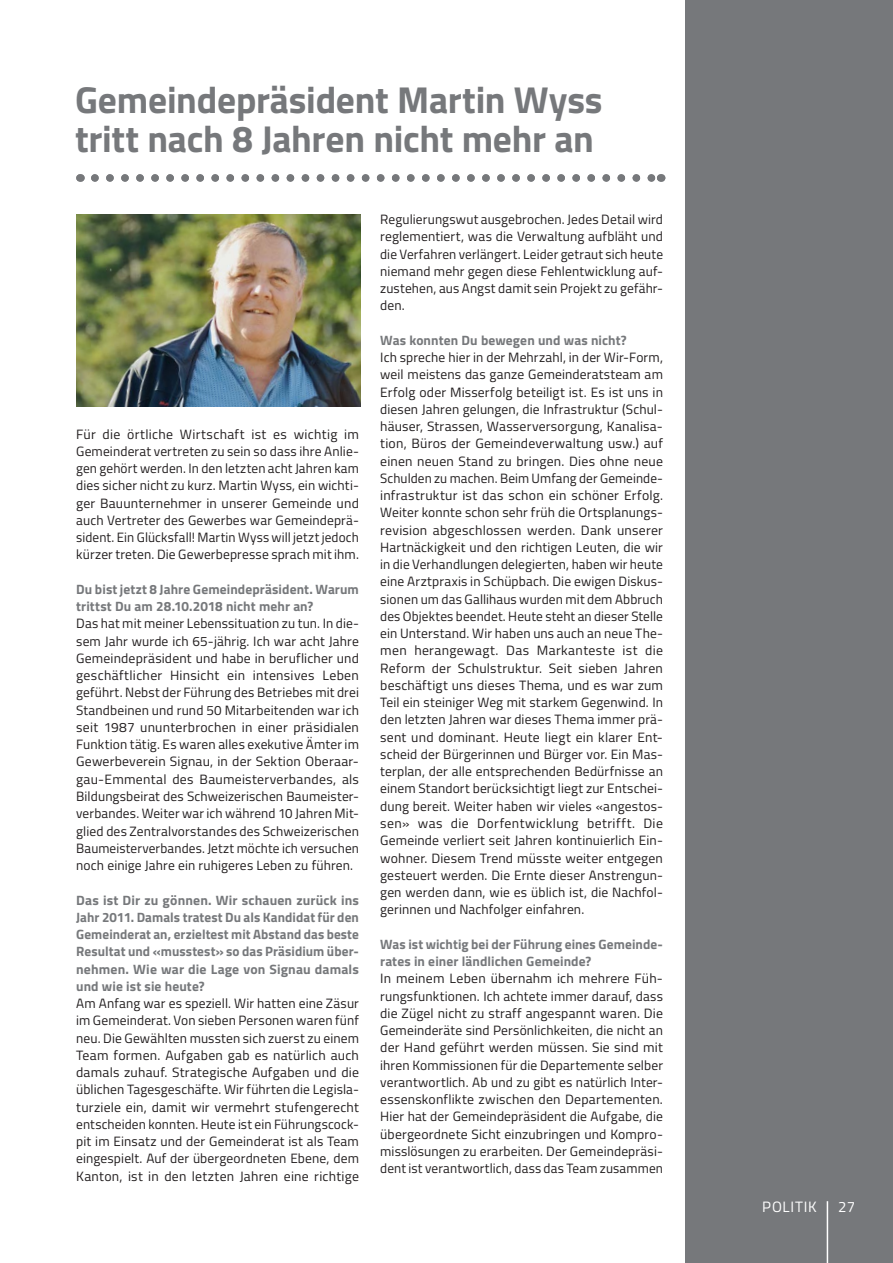
<style>
.page{position:relative;width:893px;height:1263px;background:#fff}
.page>*{position:absolute;margin:0;border:0;box-sizing:border-box;transform-origin:0 0}
.t1{font:700 37.5px/39px "Titillium";letter-spacing:-.005em;color:#76787b}
.t2{font:15px "Titillium";letter-spacing:.055em;color:#fff}
.t3{font:13.5px/17.2px "Titillium";letter-spacing:.01em;color:#231f20;text-align:justify}
.t4{font:700 13.5px/17.2px "Titillium";letter-spacing:.01em;color:#76787b}
</style>
<div class="page">
<div style="left:686px;top:0;width:207px;height:1263px;background:#76787b"></div>
<svg style="left:95px;top:174px;width:558px;height:8px"></svg>
<img style="left:77px;top:214px;width:283px;height:193px">
<hr style="left:827px;top:1201px;width:1px;height:62px;background:#fff">
<h1 class="t1" style="left:75px;top:79px;width:529px">Gemeindepräsident Martin Wyss tritt nach 8 Jahren nicht mehr an</h1>
<p class="t3" style="left:76px;top:425px;width:284px">Für die örtliche Wirtschaft ist es wichtig im Gemeinderat vertreten zu sein so dass ihre Anlie&shy;gen gehört werden. In den letzten acht Jahren kam dies sicher nicht zu kurz. Martin Wyss, ein wichti&shy;ger Bauunternehmer in unserer Gemeinde und auch Vertreter des Gewerbes war Gemeindeprä&shy;sident. Ein Glücksfall! Martin Wyss will jetzt jedoch kürzer treten. Die Gewerbepresse sprach mit ihm.</p>
<p class="t4" style="left:76px;top:580px;width:284px">Du bist jetzt 8 Jahre Gemeindepräsident. Warum trittst Du am 28.10.2018 nicht mehr an?</p>
<p class="t3" style="left:76px;top:614px;width:284px">Das hat mit meiner Lebenssituation zu tun. In die&shy;sem Jahr wurde ich 65-jährig. Ich war acht Jahre Gemeindepräsident und habe in beruflicher und geschäftlicher Hinsicht ein intensives Leben geführt. Nebst der Führung des Betriebes mit drei Standbeinen und rund 50 Mitarbeitenden war ich seit 1987 ununterbrochen in einer präsidialen Funktion tätig. Es waren alles exekutive Ämter im Gewerbeverein Signau, in der Sektion Oberaar&shy;gau-Emmental des Baumeisterverbandes, als Bildungsbeirat des Schweizerischen Baumeister&shy;verbandes. Weiter war ich während 10 Jahren Mit&shy;glied des Zentralvorstandes des Schweizerischen Baumeisterverbandes. Jetzt möchte ich versuchen noch einige Jahre ein ruhigeres Leben zu führen.</p>
<p class="t4" style="left:76px;top:890px;width:284px;text-align:justify">Das ist Dir zu gönnen. Wir schauen zurück ins Jahr 2011. Damals tratest Du als Kandidat für den Gemeinderat an, erzieltest mit Abstand das beste Resultat und «musstest» so das Präsidium über&shy;nehmen. Wie war die Lage von Signau damals und wie ist sie heute?</p>
<p class="t3" style="left:76px;top:994px;width:284px">Am Anfang war es speziell. Wir hatten eine Zäsur im Gemeinderat. Von sieben Personen waren fünf neu. Die Gewählten mussten sich zuerst zu einem Team formen. Aufgaben gab es natürlich auch damals zuhauf. Strategische Aufgaben und die üblichen Tagesgeschäfte. Wir führten die Legisla&shy;turziele ein, damit wir vermehrt stufengerecht entscheiden konnten. Heute ist ein Führungscock&shy;pit im Einsatz und der Gemeinderat ist als Team eingespielt. Auf der übergeordneten Ebene, dem Kanton, ist in den letzten Jahren eine richtige</p>
<p class="t3" style="left:380px;top:210px;width:284px">Regulierungswut ausgebrochen. Jedes Detail wird reglementiert, was die Verwaltung aufbläht und die Verfahren verlängert. Leider getraut sich heute niemand mehr gegen diese Fehlentwicklung auf&shy;zustehen, aus Angst damit sein Projekt zu gefähr&shy;den.</p>
<p class="t4" style="left:380px;top:331px;width:248px">Was konnten Du bewegen und was nicht?</p>
<p class="t3" style="left:380px;top:348px;width:284px">Ich spreche hier in der Mehrzahl, in der Wir-Form, weil meistens das ganze Gemeinderatsteam am Erfolg oder Misserfolg beteiligt ist. Es ist uns in diesen Jahren gelungen, die Infrastruktur (Schul&shy;häuser, Strassen, Wasserversorgung, Kanalisa&shy;tion, Büros der Gemeindeverwaltung usw.) auf einen neuen Stand zu bringen. Dies ohne neue Schulden zu machen. Beim Umfang der Gemeinde&shy;infrastruktur ist das schon ein schöner Erfolg.<br>Weiter konnte schon sehr früh die Ortsplanungs&shy;revision abgeschlossen werden. Dank unserer Hartnäckigkeit und den richtigen Leuten, die wir in die Verhandlungen delegierten, haben wir heute eine Arztpraxis in Schüpbach. Die ewigen Diskus&shy;sionen um das Gallihaus wurden mit dem Abbruch des Objektes beendet. Heute steht an dieser Stelle ein Unterstand. Wir haben uns auch an neue The&shy;men herangewagt. Das Markanteste ist die Reform der Schulstruktur. Seit sieben Jahren beschäftigt uns dieses Thema, und es war zum Teil ein steiniger Weg mit starkem Gegenwind. In den letzten Jahren war dieses Thema immer prä&shy;sent und dominant. Heute liegt ein klarer Ent&shy;scheid der Bürgerinnen und Bürger vor. Ein Mas&shy;terplan, der alle entsprechenden Bedürfnisse an einem Standort berücksichtigt liegt zur Entschei&shy;dung bereit. Weiter haben wir vieles «angestos&shy;sen» was die Dorfentwicklung betrifft. Die Gemeinde verliert seit Jahren kontinuierlich Ein&shy;wohner. Diesem Trend müsste weiter entgegen gesteuert werden. Die Ernte dieser Anstrengun&shy;gen werden dann, wie es üblich ist, die Nachfol&shy;gerinnen und Nachfolger einfahren.</p>
<p class="t4" style="left:380px;top:935px;width:284px">Was ist wichtig bei der Führung eines Gemeinde&shy;rates in einer ländlichen Gemeinde?</p>
<p class="t3" style="left:380px;top:969px;width:284px">In meinem Leben übernahm ich mehrere Füh&shy;rungsfunktionen. Ich achtete immer darauf, dass die Zügel nicht zu straff angespannt waren. Die Gemeinderäte sind Persönlichkeiten, die nicht an der Hand geführt werden müssen. Sie sind mit ihren Kommissionen für die Departemente selber verantwortlich. Ab und zu gibt es natürlich Inter&shy;essenskonflikte zwischen den Departementen.<br>Hier hat der Gemeindepräsident die Aufgabe, die übergeordnete Sicht einzubringen und Kompro&shy;misslösungen zu erarbeiten. Der Gemeindepräsi&shy;dent ist verantwortlich, dass das Team zusammen</p>
<p class="t2" style="left:762px;top:1195px;width:56px">POLITIK</p>
<p class="t2" style="left:838px;top:1195px;width:19px">27</p>
</div>
